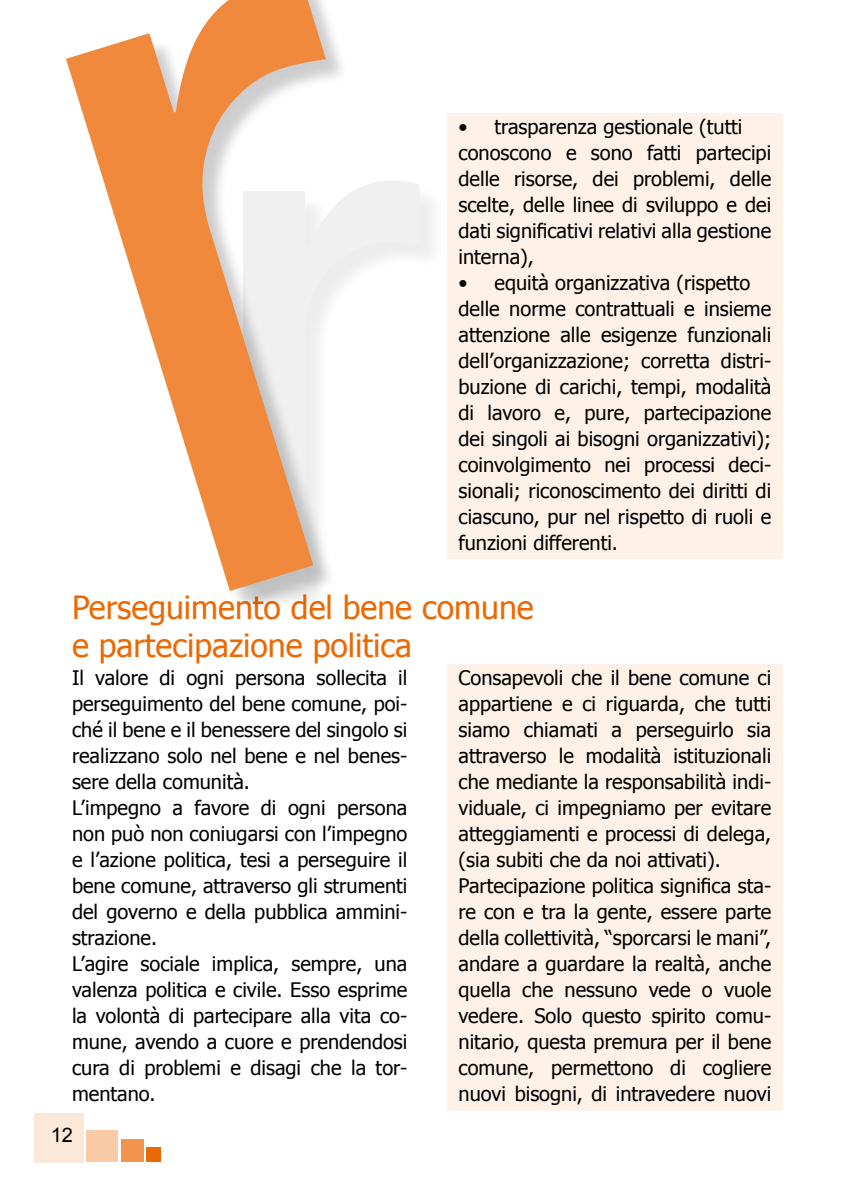
<style>
.page{position:relative;width:845px;height:1202px;background:#fff}
.page>*{position:absolute;margin:0;border:0;box-sizing:border-box;transform-origin:0 0}
.t1{font:32px/38.4px "Tahoma";color:#ec6802}
.t2{font:20px/26px "Tahoma";color:#000}
.t3{font:20px "Arial";color:#000}
</style>
<div class="page">
<div style="left:34px;top:1113px;width:49px;height:49px;background:#fce8d9"></div>
<div style="left:86px;top:1130px;width:32px;height:32px;background:#f8caa6"></div>
<div style="left:121px;top:1140px;width:23px;height:22px;background:#f1954e"></div>
<div style="left:146px;top:1147px;width:15px;height:15px;background:#ec6802"></div>
<div style="left:447px;top:113px;width:335px;height:445px;background:#fef1e7"></div>
<div style="left:447px;top:664px;width:335px;height:446px;background:#fef1e7"></div>
<svg style="left:352px;top:181px;width:68px;height:94px;fill:#f0f0f0"></svg>
<div style="left:69px;top:0;width:283px;height:617px;background:#000;opacity:.2"></div>
<svg style="left:66px;top:0;width:260px;height:591px"></svg>
<p class="t2" style="left:458px;top:113px;width:314px;text-indent:36px">trasparenza gestionale (tutti conoscono e sono fatti partecipi delle risorse, dei problemi, delle scelte, delle linee di sviluppo e dei dati significativi relativi alla gestione interna),</p>
<p class="t2" style="left:458px;top:269px;width:314px;text-indent:36px">equità organizzativa (rispetto delle norme contrattuali e insieme attenzione alle esigenze funzionali dell’organizzazione; corretta distri&shy;buzione di carichi, tempi, modalità di lavoro e, pure, partecipazione dei singoli ai bisogni organizzativi); coinvolgimento nei processi deci&shy;sionali; riconoscimento dei diritti di ciascuno, pur nel rispetto di ruoli e funzioni differenti.</p>
<p class="t2" style="left:458px;top:113px;width:11px">•</p>
<p class="t2" style="left:458px;top:269px;width:11px">•</p>
<h1 class="t1" style="left:72px;top:587px;width:463px">Perseguimento del bene comune e partecipazione politica</h1>
<p class="t2" style="left:72px;top:663px;width:337px">Il valore di ogni persona sollecita il perseguimento del bene comune, poi&shy;ché il bene e il benessere del singolo si realizzano solo nel bene e nel benes&shy;sere della comunità.<br>L’impegno a favore di ogni persona non può non coniugarsi con l’impegno e l’azione politica, tesi a perseguire il bene comune, attraverso gli strumenti del governo e della pubblica ammini&shy;strazione.<br>L’agire sociale implica, sempre, una valenza politica e civile. Esso esprime la volontà di partecipare alla vita co&shy;mune, avendo a cuore e prendendosi cura di problemi e disagi che la tor&shy;mentano.</p>
<p class="t2" style="left:458px;top:663px;width:314px">Consapevoli che il bene comune ci appartiene e ci riguarda, che tutti siamo chiamati a perseguirlo sia attraverso le modalità istituzionali che mediante la responsabilità indi&shy;viduale, ci impegniamo per evitare atteggiamenti e processi di delega, (sia subiti che da noi attivati).<br>Partecipazione politica significa sta&shy;re con e tra la gente, essere parte della collettività, “sporcarsi le mani”, andare a guardare la realtà, anche quella che nessuno vede o vuole vedere. Solo questo spirito comu&shy;nitario, questa premura per il bene comune, permettono di cogliere nuovi bisogni, di intravedere nuovi</p>
<p class="t3" style="left:51px;top:1122px;width:11px">12</p>
</div>
